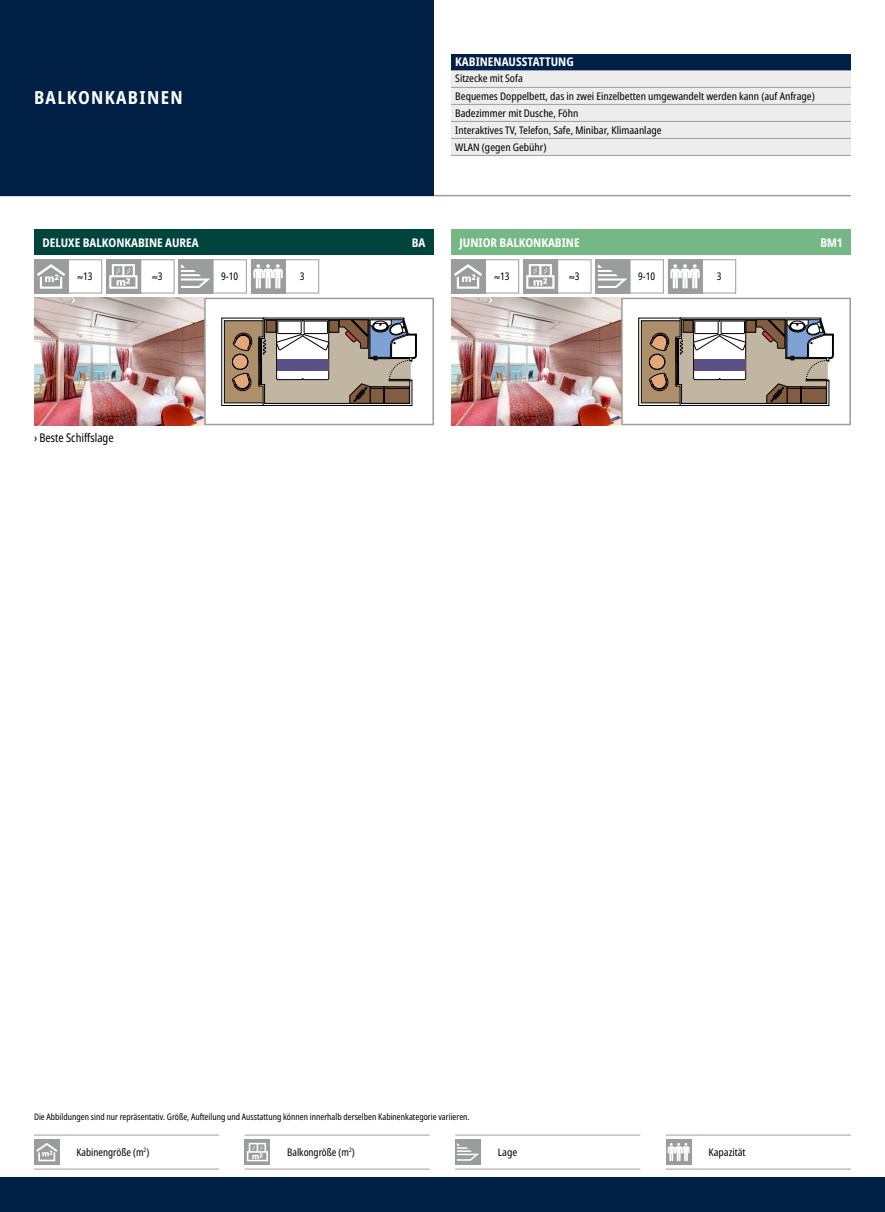
<style>
.page{position:relative;width:885px;height:1212px;background:#fff}
.page>*{position:absolute;margin:0;border:0;box-sizing:border-box;transform-origin:0 0}
.t1{font:700 condensed 18px "Noto Sans";letter-spacing:.075em;color:#fff}
.t2{font:700 condensed 12px "Noto Sans";color:#fff}
.t3{font:condensed 12px "Noto Sans";color:#000;scale:.95 1}
.t4{font:condensed 10.5px "Noto Sans";color:#000}
.t5{font:condensed 10.5px "Noto Sans";color:#000;scale:.95 1}
.t6{font:condensed 9px "Noto Sans";color:#000;scale:.95 1}
</style>
<div class="page">
<img style="left:34px;top:298px;width:170px;height:127px">
<img style="left:451px;top:298px;width:170px;height:127px">
<svg style="left:221px;top:318px;width:196px;height:88px"></svg>
<div style="left:204px;top:298px;width:230px;height:127px;border:2px solid #9d9d9c"></div>
<svg style="left:638px;top:318px;width:196px;height:88px"></svg>
<div style="left:621px;top:298px;width:229px;height:127px;border:2px solid #9d9d9c"></div>
<div style="left:0;top:1178px;width:884px;height:34px;background:#002046"></div>
<hr style="left:0;top:195px;width:850px;height:1px;background:#9d9d9c">
<div style="left:34px;top:259px;width:34px;height:34px;background:#9b9d9d"></div>
<svg style="left:37px;top:264px;width:28px;height:25px"></svg>
<div style="left:68px;top:259px;width:34px;height:34px;border:1px solid #9d9d9c"></div>
<div style="left:451px;top:259px;width:34px;height:34px;background:#9b9d9d"></div>
<svg style="left:454px;top:264px;width:28px;height:25px"></svg>
<div style="left:485px;top:259px;width:34px;height:34px;border:1px solid #9d9d9c"></div>
<div style="left:106px;top:259px;width:34px;height:34px;background:#9b9d9d"></div>
<svg style="left:109px;top:264px;width:28px;height:25px"></svg>
<div style="left:140px;top:259px;width:34px;height:34px;border:1px solid #9d9d9c"></div>
<div style="left:523px;top:259px;width:34px;height:34px;background:#9b9d9d"></div>
<svg style="left:526px;top:264px;width:28px;height:25px"></svg>
<div style="left:557px;top:259px;width:34px;height:34px;border:1px solid #9d9d9c"></div>
<div style="left:179px;top:259px;width:34px;height:34px;background:#9b9d9d"></div>
<svg style="left:181px;top:265px;width:29px;height:23px"></svg>
<div style="left:213px;top:259px;width:34px;height:34px;border:1px solid #9d9d9c"></div>
<div style="left:595px;top:259px;width:34px;height:34px;background:#9b9d9d"></div>
<svg style="left:597px;top:265px;width:30px;height:23px"></svg>
<div style="left:629px;top:259px;width:34px;height:34px;border:1px solid #9d9d9c"></div>
<div style="left:251px;top:259px;width:34px;height:34px;background:#9b9d9d"></div>
<svg style="left:253px;top:264px;width:29px;height:25px"></svg>
<div style="left:668px;top:259px;width:34px;height:34px;background:#9b9d9d"></div>
<svg style="left:670px;top:264px;width:29px;height:25px"></svg>
<div style="left:285px;top:259px;width:34px;height:34px;border:1px solid #9d9d9c"></div>
<div style="left:702px;top:259px;width:34px;height:34px;border:1px solid #9d9d9c"></div>
<div style="left:0;top:0;width:434px;height:196px;background:#002046"></div>
<div style="left:451px;top:54px;width:399px;height:16px;background:#002046"></div>
<div style="left:451px;top:70px;width:399px;height:85px;background:#ededed"></div>
<hr style="left:451px;top:87px;width:399px;height:1px;background:#9d9d9c">
<hr style="left:451px;top:104px;width:399px;height:1px;background:#9d9d9c">
<hr style="left:451px;top:121px;width:399px;height:1px;background:#9d9d9c">
<hr style="left:451px;top:138px;width:399px;height:1px;background:#9d9d9c">
<hr style="left:451px;top:155px;width:399px;height:1px;background:#9d9d9c">
<div style="left:34px;top:230px;width:400px;height:25px;background:#00443e"></div>
<div style="left:451px;top:230px;width:399px;height:25px;background:#76b885"></div>
<hr style="left:34px;top:1135px;width:34px;height:1px;background:#9d9d9c">
<hr style="left:68px;top:1135px;width:151px;height:1px;background:#9d9d9c">
<hr style="left:34px;top:1169px;width:34px;height:1px;background:#9d9d9c">
<hr style="left:68px;top:1169px;width:151px;height:1px;background:#9d9d9c">
<div style="left:34px;top:1139px;width:26px;height:26px;background:#9b9d9d"></div>
<svg style="left:36px;top:1143px;width:21px;height:18px"></svg>
<hr style="left:244px;top:1135px;width:35px;height:1px;background:#9d9d9c">
<hr style="left:279px;top:1135px;width:150px;height:1px;background:#9d9d9c">
<hr style="left:244px;top:1169px;width:35px;height:1px;background:#9d9d9c">
<hr style="left:279px;top:1169px;width:150px;height:1px;background:#9d9d9c">
<svg style="left:244px;top:1139px;width:26px;height:26px"></svg>
<svg style="left:247px;top:1143px;width:21px;height:18px"></svg>
<hr style="left:455px;top:1135px;width:34px;height:1px;background:#9d9d9c">
<hr style="left:489px;top:1135px;width:151px;height:1px;background:#9d9d9c">
<hr style="left:455px;top:1169px;width:34px;height:1px;background:#9d9d9c">
<hr style="left:489px;top:1169px;width:151px;height:1px;background:#9d9d9c">
<div style="left:455px;top:1139px;width:25px;height:26px;background:#9b9d9d"></div>
<svg style="left:457px;top:1143px;width:22px;height:18px"></svg>
<hr style="left:665px;top:1135px;width:34px;height:1px;background:#9d9d9c">
<hr style="left:699px;top:1135px;width:151px;height:1px;background:#9d9d9c">
<hr style="left:665px;top:1169px;width:34px;height:1px;background:#9d9d9c">
<hr style="left:699px;top:1169px;width:151px;height:1px;background:#9d9d9c">
<div style="left:665px;top:1139px;width:26px;height:26px;background:#9b9d9d"></div>
<svg style="left:667px;top:1143px;width:22px;height:18px"></svg>
<p class="t1" style="left:34px;top:85px;width:150px">BALKONKABINEN</p>
<p class="t2" style="left:455px;top:53px;width:120px">KABINENAUSSTATTUNG</p>
<p class="t4" style="left:455px;top:71px;width:69px">Sitzecke mit Sofa</p>
<p class="t4" style="left:455px;top:88px;width:361px">Bequemes Doppelbett, das in zwei Einzelbetten umgewandelt werden kann (auf Anfrage)</p>
<p class="t4" style="left:455px;top:105px;width:125px">Badezimmer mit Dusche, Föhn</p>
<p class="t4" style="left:455px;top:122px;width:208px">Interaktives TV, Telefon, Safe, Minibar, Klimaanlage</p>
<p class="t4" style="left:455px;top:140px;width:93px">WLAN (gegen Gebühr)</p>
<p class="t2" style="left:43px;top:234px;width:158px">DELUXE BALKONKABINE AUREA</p>
<p class="t2" style="left:411px;top:234px;width:15px">BA</p>
<p class="t2" style="left:459px;top:234px;width:122px">JUNIOR BALKONKABINE</p>
<p class="t2" style="left:820px;top:234px;width:24px">BM1</p>
<p class="t5" style="left:78px;top:269px;width:17px">≈13</p>
<p class="t5" style="left:152px;top:269px;width:12px">≈3</p>
<p class="t5" style="left:221px;top:269px;width:19px">9-10</p>
<p class="t5" style="left:300px;top:269px;width:6px">3</p>
<p class="t5" style="left:494px;top:269px;width:17px">≈13</p>
<p class="t5" style="left:569px;top:269px;width:12px">≈3</p>
<p class="t5" style="left:638px;top:269px;width:19px">9-10</p>
<p class="t5" style="left:716px;top:269px;width:6px">3</p>
<p class="t3" style="left:34px;top:430px;width:85px">› Beste Schiffslage</p>
<p class="t6" style="left:34px;top:1110px;width:460px">Die Abbildungen sind nur repräsentativ. Größe, Aufteilung und Ausstattung können innerhalb derselben Kabinenkategorie variieren.</p>
<p class="t5" style="left:77px;top:1145px;width:78px">Kabinengröße (m<sup>2</sup>)</p>
<p class="t5" style="left:287px;top:1145px;width:73px">Balkongröße (m<sup>2</sup>)</p>
<p class="t4" style="left:497px;top:1145px;width:21px">Lage</p>
<p class="t4" style="left:708px;top:1145px;width:39px">Kapazität</p>
</div>
